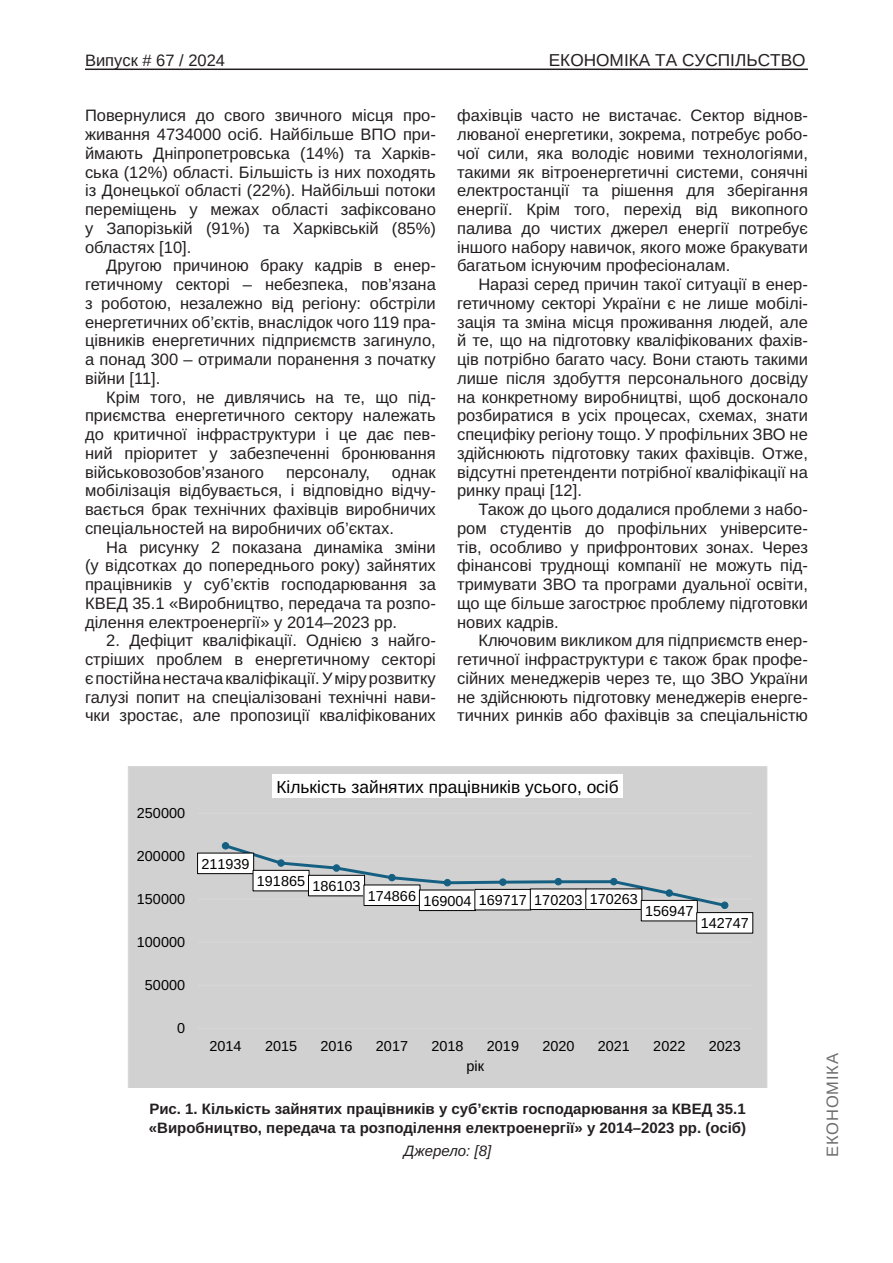
<style>
.page{position:relative;width:893px;height:1263px;background:#fff}
.page>*{position:absolute;margin:0;border:0;box-sizing:border-box;transform-origin:0 0}
.t1{font:17.4px "Arimo Roman";color:#000}
.t2{font:17.25px "Arimo";color:#231f20}
.Текст_основной_G{font:16.5px/18.8px "Arimo";color:#231f20;text-align:justify}
.t3{font:16.5px "Arimo";color:#231f20}
.t4{font:16.5px "Arimo";letter-spacing:.05em;color:#6c6d70}
.Рисунок_N{font:700 15px/18.8px "Arimo";color:#231f20}
.Джерело{font:italic 15px "Arimo";color:#231f20}
.t5{font:14.4px "Arimo Roman";color:#000}
</style>
<div class="page">
<hr style="left:85px;top:69px;width:723px;height:1px;background:#231f20">
<svg style="left:128px;top:766px;width:639px;height:322px;background:#d2d3d3"></svg>
<p class="t3" style="left:85px;top:51px;width:142px">Випуск # 67 / 2024</p>
<p class="t2" style="left:549px;top:51px;width:258px">ЕКОНОМІКА ТА СУСПІЛЬСТВО</p>
<p class="Текст_основной_G" style="left:85px;top:106px;width:352px">Повернулися до свого звичного місця про&shy;живання 4734000 осіб. Найбільше ВПО при&shy;ймають Дніпропетровська (14%) та Харків&shy;ська (12%) області. Більшість із них походять із Донецької області (22%). Найбільші потоки переміщень у межах області зафіксовано у Запорізькій (91%) та Харківській (85%) областях [10].</p>
<p class="Текст_основной_G" style="left:85px;top:256px;width:352px;text-indent:21px">Другою причиною браку кадрів в енер&shy;гетичному секторі – небезпека, пов’язана з роботою, незалежно від регіону: обстріли енергетичних об’єктів, внаслідок чого 119 пра&shy;цівників енергетичних підприємств загинуло, а понад 300 – отримали поранення з початку війни [11].</p>
<p class="Текст_основной_G" style="left:85px;top:388px;width:352px;text-indent:21px">Крім того, не дивлячись на те, що під&shy;приємства енергетичного сектору належать до критичної інфраструктури і це дає пев&shy;ний пріоритет у забезпеченні бронювання військовозобов’язаного</p>
<p class="Текст_основной_G" style="left:85px;top:463px;width:352px;text-indent:307px">однак мобілізація відбувається, і відповідно відчу&shy;вається брак технічних фахівців виробничих спеціальностей на виробничих об’єктах.</p>
<p class="Текст_основной_G" style="left:85px;top:538px;width:352px;text-indent:21px">На рисунку 2 показана динаміка зміни (у відсотках до попереднього року) зайнятих працівників у суб’єктів господарювання за КВЕД 35.1 «Виробництво, передача та розпо&shy;ділення електроенергії» у 2014–2023 рр.</p>
<p class="Текст_основной_G" style="left:85px;top:631px;width:352px;text-indent:21px">2. Дефіцит кваліфікації. Однією з найго&shy;стріших проблем в енергетичному секторі є постійна нестача кваліфікації. У міру розвитку галузі попит на спеціалізовані технічні нави&shy;чки зростає, але пропозиції кваліфікованих</p>
<p class="Текст_основной_G" style="left:286px;top:463px;width:85px">персоналу,</p>
<p class="Текст_основной_G" style="left:457px;top:106px;width:352px">фахівців часто не вистачає. Сектор віднов&shy;люваної енергетики, зокрема, потребує робо&shy;чої сили, яка володіє новими технологіями, такими як вітроенергетичні системи, сонячні електростанції та рішення для зберігання енергії. Крім того, перехід від викопного палива до чистих джерел енергії потребує іншого набору навичок, якого може бракувати багатьом існуючим професіоналам.</p>
<p class="Текст_основной_G" style="left:457px;top:275px;width:352px;text-indent:21px">Наразі серед причин такої ситуації в енер&shy;гетичному секторі України є не лише мобілі&shy;зація та зміна місця проживання людей, але й те, що на підготовку кваліфікованих фахів&shy;ців потрібно багато часу. Вони стають такими лише після здобуття персонального досвіду на конкретному виробництві, щоб досконало розбиратися в усіх процесах, схемах, знати специфіку регіону тощо. У профільних ЗВО не здійснюють підготовку таких фахівців. Отже, відсутні претенденти потрібної кваліфікації на ринку праці [12].</p>
<p class="Текст_основной_G" style="left:457px;top:500px;width:352px;text-indent:21px">Також до цього додалися проблеми з набо&shy;ром студентів до профільних університе&shy;тів, особливо у прифронтових зонах. Через фінансові труднощі компанії не можуть під&shy;тримувати ЗВО та програми дуальної освіти, що ще більше загострює проблему підготовки нових кадрів.</p>
<p class="Текст_основной_G" style="left:457px;top:631px;width:352px;text-indent:21px">Ключовим викликом для підприємств енер&shy;гетичної інфраструктури є також брак профе&shy;сійних менеджерів через те, що ЗВО України не здійснюють підготовку менеджерів енерге&shy;тичних ринків або фахівців за спеціальністю</p>
<p class="t5" style="left:137px;top:803px;width:50px">250000</p>
<p class="t5" style="left:137px;top:846px;width:50px">200000</p>
<p class="t5" style="left:137px;top:889px;width:50px">150000</p>
<p class="t5" style="left:137px;top:932px;width:50px">100000</p>
<p class="t5" style="left:145px;top:975px;width:42px">50000</p>
<p class="t5" style="left:177px;top:1018px;width:10px">0</p>
<p class="t1" style="left:276px;top:774px;width:344px">Кількість зайнятих працівників усього, осіб</p>
<p class="t5" style="left:201px;top:853px;width:50px">211939</p>
<p class="t5" style="left:257px;top:873px;width:105px">191865 186103</p>
<p class="t5" style="left:368px;top:889px;width:272px">174866 169004 169717 170203 170263</p>
<p class="t5" style="left:645px;top:901px;width:50px">156947</p>
<p class="t5" style="left:701px;top:913px;width:50px">142747</p>
<p class="t5" style="left:210px;top:1036px;width:34px">2014</p>
<p class="t5" style="left:265px;top:1036px;width:34px">2015</p>
<p class="t5" style="left:320px;top:1036px;width:34px">2016</p>
<p class="t5" style="left:376px;top:1036px;width:34px">2017</p>
<p class="t5" style="left:431px;top:1036px;width:34px">2018</p>
<p class="t5" style="left:487px;top:1036px;width:34px">2019</p>
<p class="t5" style="left:542px;top:1036px;width:34px">2020</p>
<p class="t5" style="left:598px;top:1036px;width:34px">2021</p>
<p class="t5" style="left:653px;top:1036px;width:34px">2022</p>
<p class="t5" style="left:709px;top:1036px;width:34px">2023</p>
<p class="t5" style="left:466px;top:1056px;width:19px">рік</p>
<p class="Рисунок_N" style="left:149px;top:1100px;width:599px">Рис. 1. Кількість зайнятих працівників у суб’єктів господарювання за КВЕД 35.1 «Виробництво, передача та розподілення електроенергії» у 2014–2023 рр. (осіб)</p>
<p class="Джерело" style="left:404px;top:1140px;width:89px">Джерело: [8]</p>
<p class="t4" style="left:823px;top:1157px;width:105px;rotate:-90deg">ЕКОНОМІКА</p>
</div>
